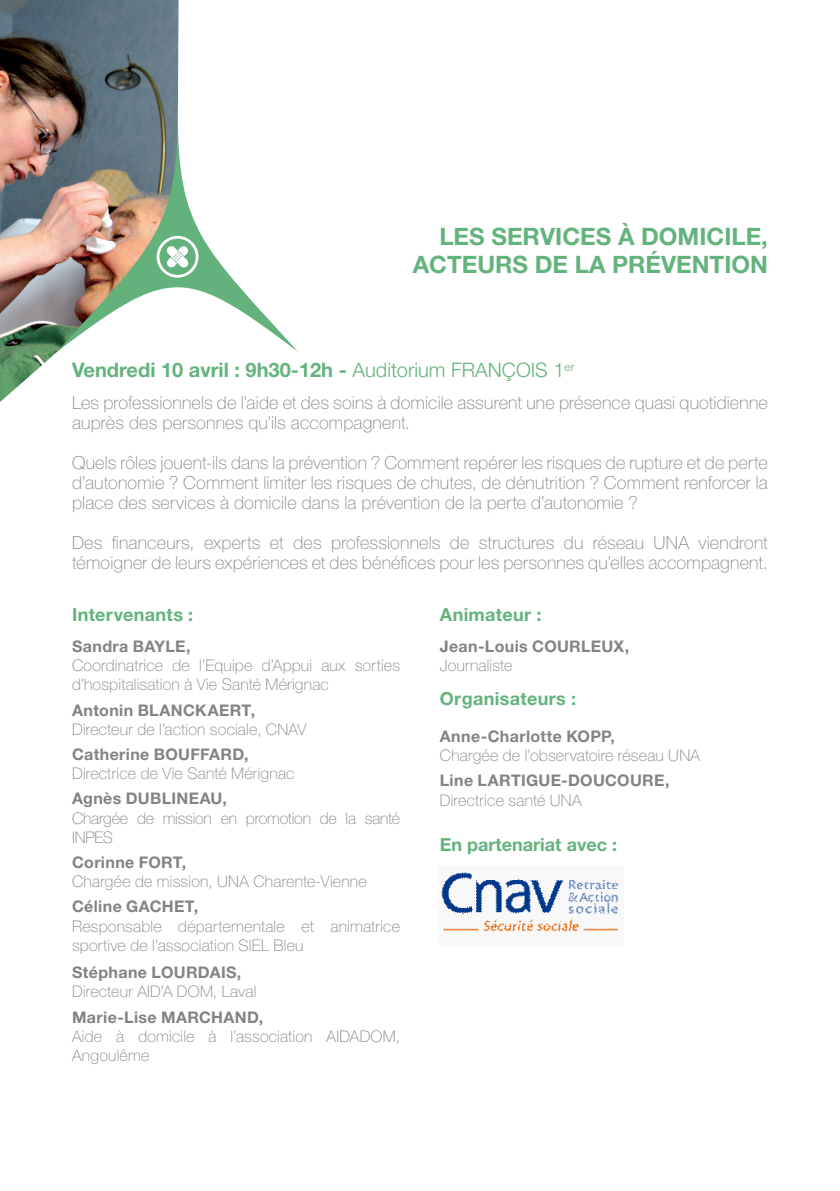
<style>
.page{position:relative;width:840px;height:1191px;background:#fff}
.page>*{position:absolute;margin:0;border:0;box-sizing:border-box;transform-origin:0 0}
.t1{font:700 24px/28.8px "Helvetica Neue";color:#63b37c;text-align:right}
.t2{font:700 20px "Helvetica Neue";color:#63b37c}
.t3{font:100 18px/20px "Helvetica Neue";letter-spacing:.01em;color:#828382}
.t4{font:700 18px "Helvetica Neue";letter-spacing:.015em;color:#63b37c}
.t5{font:100 16px/19.2px "Helvetica Neue";letter-spacing:.01em;color:#828382}
.t6{font:700 16px "Helvetica Neue";letter-spacing:.02em;color:#828382}
.t7{font:100 16px/19.2px "Helvetica Neue";letter-spacing:-.015em;color:#828382}
.s1{font-weight:300}
</style>
<div class="page">
<img style="left:441px;top:872px;width:178px;height:60px">
<img style="left:0;top:0;width:178px;height:402px">
<img style="left:57px;top:112px;width:241px;height:240px">
<div style="left:156px;top:236px;width:42px;height:42px;border:3px solid #fff;border-radius:50%"></div>
<svg style="left:166px;top:246px;width:22px;height:22px"></svg>
<h1 class="t1" style="left:412px;top:221px;width:356px">LES SERVICES À DOMICILE,<br>ACTEURS DE LA PRÉVENTION</h1>
<p class="t2" style="left:72px;top:358px;width:503px">Vendredi 10 avril : 9h30-12h - <span class="s1">Auditorium François 1</span><sup>er</sup></p>
<p class="t3" style="left:72px;top:393px;width:697px">Les professionnels de l’aide et des soins à domicile assurent une présence quasi quotidienne auprès des personnes qu’ils accompagnent.</p>
<p class="t3" style="left:72px;top:453px;width:696px;text-align:justify">Quels rôles jouent-ils dans la prévention ? Comment repérer les risques de rupture et de perte d’autonomie ? Comment limiter les risques de chutes, de dénutrition ? Comment renforcer la place des services à domicile dans la prévention de la perte d’autonomie ?</p>
<p class="t3" style="left:72px;top:533px;width:697px">Des financeurs, experts et des professionnels de structures du réseau UNA viendront témoigner de leurs expériences et des bénéfices pour les personnes qu’elles accompagnent.</p>
<p class="t4" style="left:72px;top:603px;width:122px">Intervenants :</p>
<p class="t6" style="left:72px;top:636px;width:120px">Sandra BAYLE,</p>
<p class="t5" style="left:72px;top:656px;width:329px">Coordinatrice de l’Equipe d’Appui aux sorties d’hospitalisation à Vie Santé Mérignac</p>
<p class="t6" style="left:72px;top:700px;width:184px">Antonin BLANCKAERT,</p>
<p class="t5" style="left:72px;top:719px;width:236px">Directeur de l’action sociale, CNAV</p>
<p class="t6" style="left:72px;top:744px;width:178px">Catherine BOUFFARD,</p>
<p class="t5" style="left:72px;top:764px;width:224px">Directrice de Vie Santé Mérignac</p>
<p class="t6" style="left:72px;top:789px;width:156px">Agnès DUBLINEAU,</p>
<p class="t7" style="left:72px;top:808px;width:329px">Chargée de mission en promotion de la santé<br>INPES</p>
<p class="t6" style="left:72px;top:852px;width:116px">Corinne FORT,</p>
<p class="t5" style="left:72px;top:872px;width:296px">Chargée de mission, UNA Charente-Vienne</p>
<p class="t6" style="left:72px;top:897px;width:128px">Céline GACHET,</p>
<p class="t5" style="left:72px;top:916px;width:329px">Responsable départementale et animatrice sportive de l’association SIEL Bleu</p>
<p class="t6" style="left:72px;top:962px;width:171px">Stéphane LOURDAIS,</p>
<p class="t5" style="left:72px;top:982px;width:186px">Directeur AID’A DOM, Laval</p>
<p class="t6" style="left:72px;top:1007px;width:192px">Marie-Lise MARCHAND,</p>
<p class="t5" style="left:72px;top:1026px;width:329px">Aide à domicile à l’association AIDADOM,<br>Angoulême</p>
<p class="t4" style="left:439px;top:603px;width:103px">Animateur :</p>
<p class="t6" style="left:439px;top:636px;width:191px">Jean-Louis COURLEUX,</p>
<p class="t5" style="left:439px;top:656px;width:74px">Journaliste</p>
<p class="t4" style="left:439px;top:687px;width:138px">Organisateurs :</p>
<p class="t6" style="left:439px;top:726px;width:176px">Anne-Charlotte KOPP,</p>
<p class="t5" style="left:439px;top:746px;width:261px">Chargée de l’observatoire réseau UNA</p>
<p class="t6" style="left:439px;top:771px;width:231px">Line LARTIGUE-DOUCOURE,</p>
<p class="t5" style="left:439px;top:790px;width:143px">Directrice santé UNA</p>
<p class="t4" style="left:439px;top:833px;width:179px">En partenariat avec :</p>
</div>
